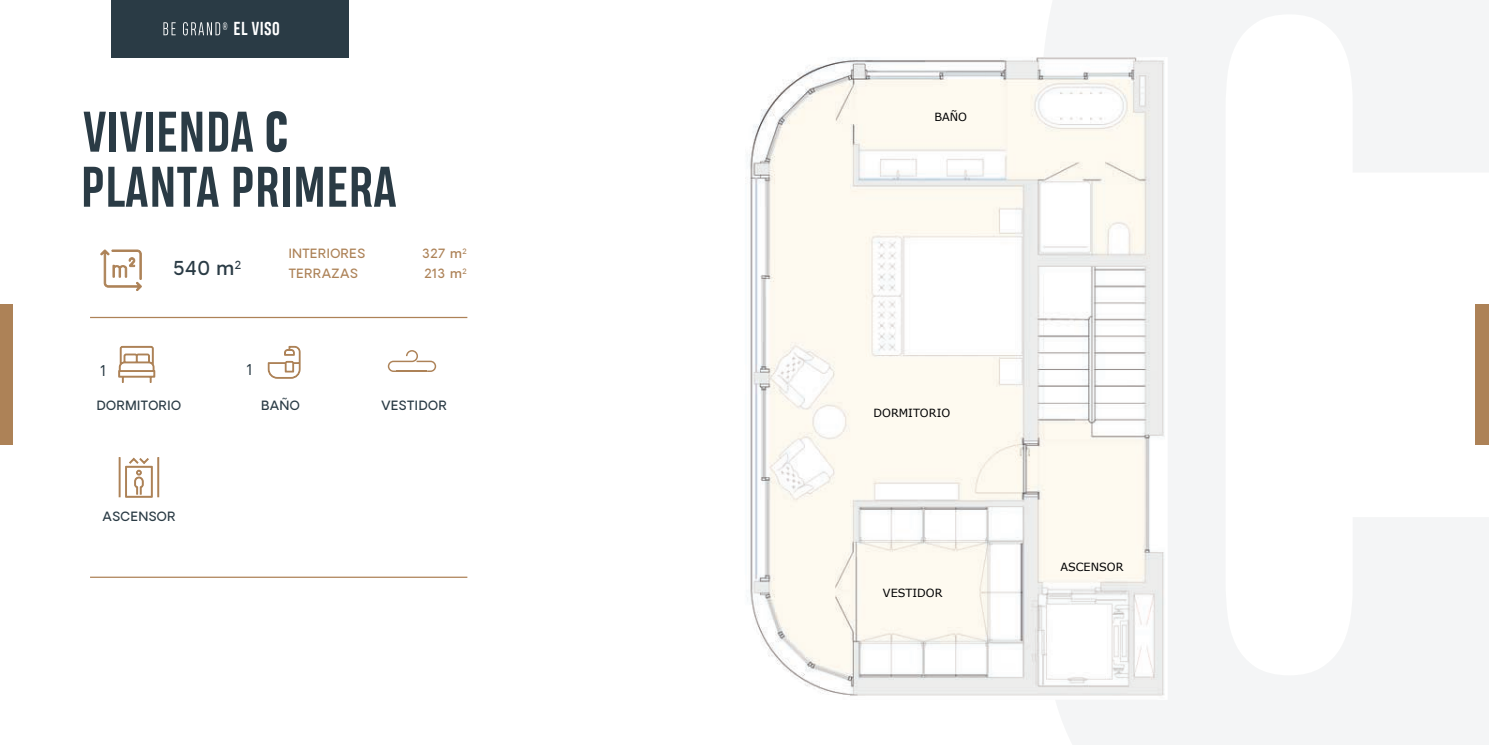
<style>
.page{position:relative;width:1489px;height:745px;background:#fff}
.page>*{position:absolute;margin:0;border:0;box-sizing:border-box;transform-origin:0 0}
.t1{font:700 53.75px/55px "Heading Pro";letter-spacing:.01em;color:#2a3b45}
.t2{font:500 18.75px "Oakes Grotesk";color:#2a3b45}
.t3{font:300 17.5px "Heading Pro";letter-spacing:.03em;color:#dee8ee}
.t4{font:700 17.5px "Heading Pro";letter-spacing:.03em;color:#fff}
.t5{font:14.5px "Oakes Grotesk";color:#2a3b45}
.t6{font:500 12.5px "Oakes Grotesk";letter-spacing:.04em;color:#2a3b45}
.t7{font:500 12.5px/20px "Oakes Grotesk";letter-spacing:.04em;color:#ad8257}
.t8{font:11.25px "Verdana";color:#000001}
.s1{font-weight:800}
</style>
<div class="page">
<div style="left:0;top:304px;width:12px;height:140px;background:#ad8257"></div>
<div style="left:1475px;top:304px;width:13px;height:140px;background:#ad8257"></div>
<div style="left:111px;top:0;width:238px;height:58px;background:#2a3b45"></div>
<svg style="left:163px;top:22px;width:64px;height:13px"></svg>
<hr style="left:90px;top:316px;width:377px;height:2px;background:#ad8257">
<hr style="left:90px;top:576px;width:377px;height:1px;background:#ad8257">
<svg style="left:100px;top:249px;width:42px;height:42px"></svg>
<svg style="left:388px;top:350px;width:48px;height:22px"></svg>
<img style="left:745px;top:57px;width:420px;height:639px">
<svg style="left:268px;top:346px;width:32px;height:32px"></svg>
<svg style="left:118px;top:346px;width:37px;height:36px"></svg>
<svg style="left:119px;top:457px;width:40px;height:40px"></svg>
<h3 class="t3" style="left:236px;top:19px;width:68px">JERÓNIMOS</h3>
<h3 class="t4" style="left:233px;top:18px;width:48px">EL VISO</h3>
<h1 class="t1" style="left:81px;top:106px;width:317px">VIVIENDA <span class="s1">C<br></span>PLANTA PRIMERA</h1>
<h2 class="t2" style="left:173px;top:256px;width:70px">540 m<sup>2</sup></h2>
<p class="t7" style="left:289px;top:244px;width:78px">INTERIORES<br>TERRAZAS</p>
<p class="t7" style="left:422px;top:244px;width:46px">327 m<sup>2<br></sup>213 m<sup>2</sup></p>
<p class="t5" style="left:247px;top:360px;width:7px">1</p>
<p class="t5" style="left:100px;top:361px;width:7px">1</p>
<p class="t6" style="left:97px;top:397px;width:86px">DORMITORIO</p>
<p class="t6" style="left:261px;top:397px;width:40px">BAÑO</p>
<p class="t6" style="left:102px;top:508px;width:75px">ASCENSOR</p>
<p class="t6" style="left:381px;top:397px;width:67px">VESTIDOR</p>
<p class="t8" style="left:934px;top:110px;width:34px">BAÑO</p>
<p class="t8" style="left:873px;top:406px;width:78px">DORMITORIO</p>
<p class="t8" style="left:883px;top:585px;width:61px">VESTIDOR</p>
<p class="t8" style="left:1060px;top:559px;width:65px">ASCENSOR</p>
</div>
